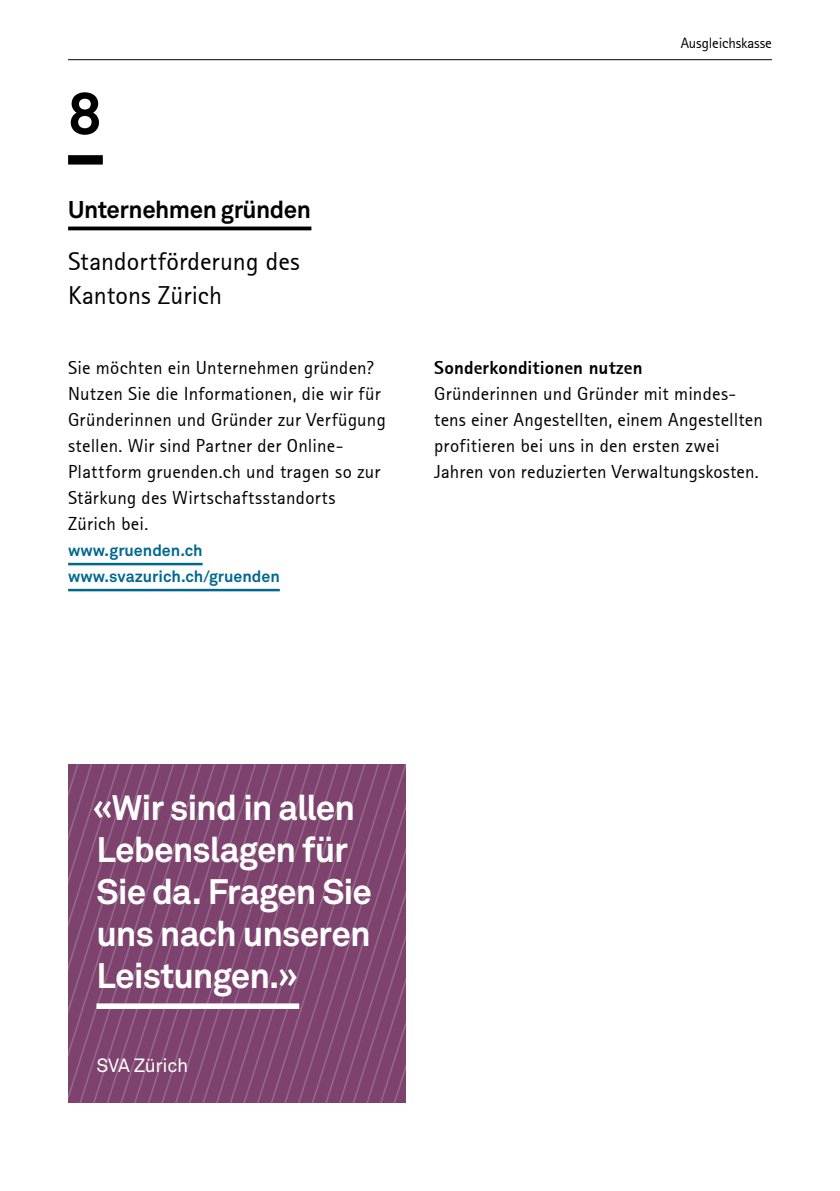
<style>
.page{position:relative;width:840px;height:1191px;background:#fff}
.page>*{position:absolute;margin:0;border:0;box-sizing:border-box;transform-origin:0 0}
.t1{font:700 58.8px "Akkurat Pro";color:#000}
.t2{font:700 35px/42px "Akkurat Pro";letter-spacing:-.025em;color:#fff}
.t3{font:26px/34px "SVA Rotis";letter-spacing:-.01em;color:#000}
.t4{font:700 24px "Akkurat Pro";letter-spacing:-.02em;color:#000}
.t5{font:19px/26px "SVA Rotis";color:#000}
.t6{font:700 19px "SVA Rotis";letter-spacing:.005em;color:#000}
.t7{font:19px "Akkurat Pro";letter-spacing:-.02em;color:#fff}
.t8{font:700 16px/26px "Akkurat Pro";color:#00688f}
.t9{font:15px "SVA Rotis";letter-spacing:-.02em;color:#000}
</style>
<div class="page">
<div style="left:68px;top:155px;width:35px;height:10px;background:#000"></div>
<svg style="left:68px;top:226px;width:243px;height:4px"></svg>
<hr style="left:68px;top:563px;width:134px;height:2px;background:#00688f">
<hr style="left:68px;top:589px;width:212px;height:2px;background:#00688f">
<hr style="left:68px;top:59px;width:703px;height:1px;background:#000">
<svg style="left:68px;top:764px;width:11px;height:339px;background:#804771"></svg>
<svg style="left:79px;top:764px;width:14px;height:339px;background:#7f4771"></svg>
<svg style="left:93px;top:764px;width:14px;height:339px;background:#7f4771"></svg>
<svg style="left:107px;top:764px;width:13px;height:339px;background:#7f4771"></svg>
<svg style="left:120px;top:764px;width:14px;height:339px;background:#7f4771"></svg>
<svg style="left:134px;top:764px;width:14px;height:339px;background:#7f4771"></svg>
<svg style="left:148px;top:764px;width:13px;height:339px;background:#7f4771"></svg>
<svg style="left:161px;top:764px;width:14px;height:339px;background:#7f4771"></svg>
<svg style="left:175px;top:764px;width:14px;height:339px;background:#7f4771"></svg>
<svg style="left:189px;top:764px;width:13px;height:339px;background:#7f4771"></svg>
<svg style="left:202px;top:764px;width:14px;height:339px;background:#7f4771"></svg>
<svg style="left:216px;top:764px;width:14px;height:339px;background:#7f4771"></svg>
<svg style="left:230px;top:764px;width:13px;height:339px;background:#7f4771"></svg>
<svg style="left:243px;top:764px;width:14px;height:339px;background:#7f4771"></svg>
<svg style="left:257px;top:764px;width:13px;height:339px;background:#804771"></svg>
<svg style="left:270px;top:764px;width:14px;height:339px;background:#7f4771"></svg>
<svg style="left:284px;top:764px;width:14px;height:339px;background:#7f4771"></svg>
<svg style="left:298px;top:764px;width:107px;height:339px;background:#7f4771"></svg>
<div style="left:96px;top:1003px;width:203px;height:6px;background:#fff"></div>
<h1 class="t1" style="left:68px;top:77px;width:35px">8</h1>
<p class="t4" style="left:68px;top:195px;width:244px">Unternehmen gründen</p>
<h3 class="t3" style="left:68px;top:244px;width:233px">Standortförderung des<br>Kantons Zürich</h3>
<p class="t5" style="left:68px;top:354px;width:319px">Sie möchten ein Unternehmen gründen?<br>Nutzen Sie die Informationen, die wir für Gründerinnen und Gründer zur Verfügung stellen. Wir sind Partner der Online-Plattform gruenden.ch und tragen so zur Stärkung des Wirtschaftsstandorts Zürich bei.</p>
<p class="t8" style="left:68px;top:537px;width:213px">www.gruenden.ch www.svazurich.ch/gruenden</p>
<p class="t9" style="left:680px;top:34px;width:93px">Ausgleichskasse</p>
<p class="t6" style="left:434px;top:355px;width:210px">Sonderkonditionen nutzen</p>
<p class="t5" style="left:434px;top:380px;width:330px">Gründerinnen und Gründer mit mindes&shy;tens einer Angestellten, einem Angestellten profitieren bei uns in den ersten zwei Jahren von reduzierten Verwaltungskosten.</p>
<h2 class="t2" style="left:92px;top:786px;width:281px">«Wir sind in allen<br>Lebenslagen für<br>Sie da. Fragen Sie uns nach unseren<br>Leistungen.»</h2>
<p class="t7" style="left:96px;top:1054px;width:93px">SVA Zürich</p>
</div>
